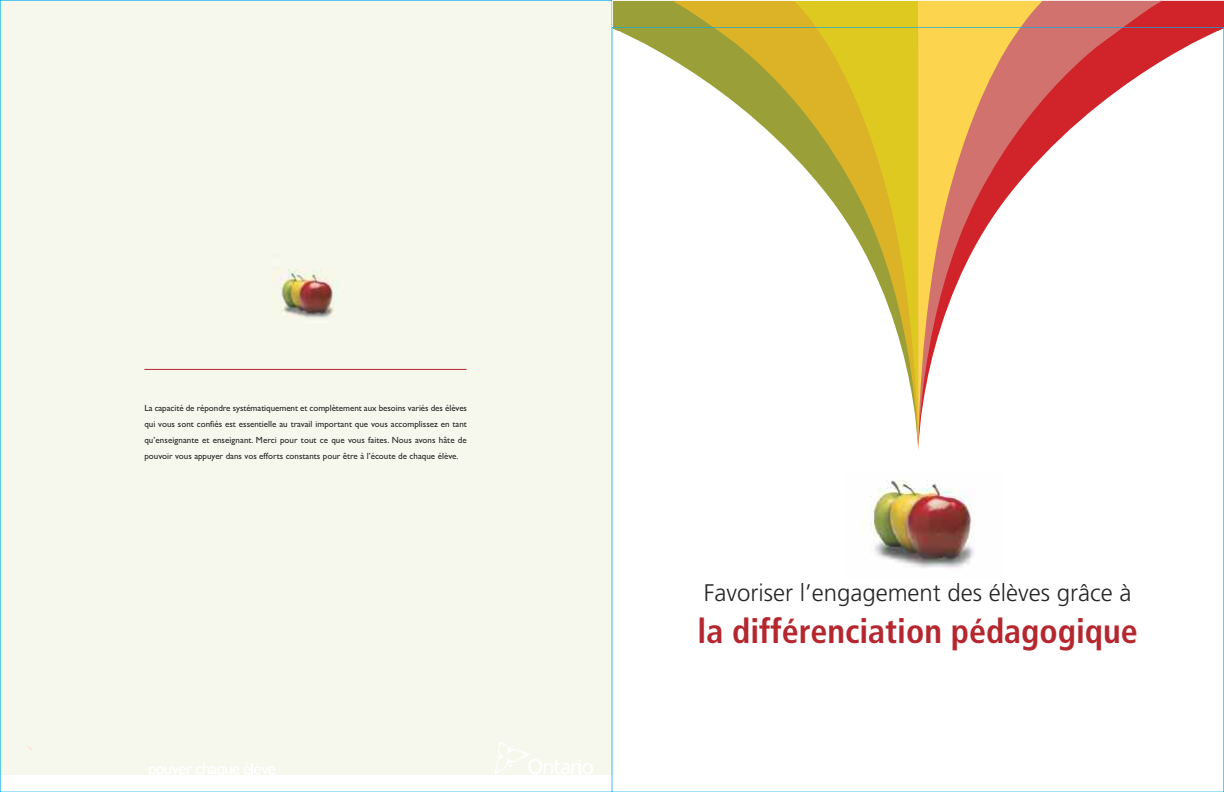
<style>
.page{position:relative;width:1224px;height:792px;background:#fff}
.page>*{position:absolute;margin:0;border:0;box-sizing:border-box;transform-origin:0 0}
.t1{font:700 condensed 34px "Frutiger";color:#b5272e}
.t2{font:300 24px "Frutiger";color:#272627}
.t3{font:9px/16px "Gill Sans";color:#272627;text-align:justify}
</style>
<div class="page">
<svg style="left:1122px;top:46px;width:66px;height:42px"></svg>
<svg style="left:613px;top:1px;width:611px;height:45px;background:#d19442"></svg>
<svg style="left:614px;top:29px;width:100px;height:58px"></svg>
<svg style="left:714px;top:29px;width:102px;height:152px"></svg>
<svg style="left:816px;top:29px;width:102px;height:416px"></svg>
<svg style="left:1020px;top:29px;width:102px;height:152px"></svg>
<svg style="left:918px;top:29px;width:102px;height:421px"></svg>
<div style="left:2px;top:0;width:611px;height:775px;background:#f6f8ed"></div>
<svg style="left:25px;top:744px;width:7px;height:7px"></svg>
<svg style="left:495px;top:742px;width:98px;height:32px"></svg>
<svg style="left:149px;top:763px;width:126px;height:12px"></svg>
<img style="left:862px;top:480px;width:113px;height:88px">
<hr style="left:144px;top:369px;width:323px;height:1px;background:#b5272e">
<p class="t3" style="left:144px;top:400px;width:324px">La capacité de répondre systématiquement et complètement aux besoins variés des élèves qui vous sont confiés est essentielle au travail important que vous accomplissez en tant qu’enseignante et enseignant. Merci pour tout ce que vous faites. Nous avons hâte de pouvoir vous appuyer dans vos efforts constants pour être à l’écoute de chaque élève.</p>
<h2 class="t2" style="left:704px;top:583px;width:429px">Favoriser l’engagement des élèves grâce à</h2>
<h1 class="t1" style="left:698px;top:618px;width:442px">la différenciation pédagogique</h1>
</div>
